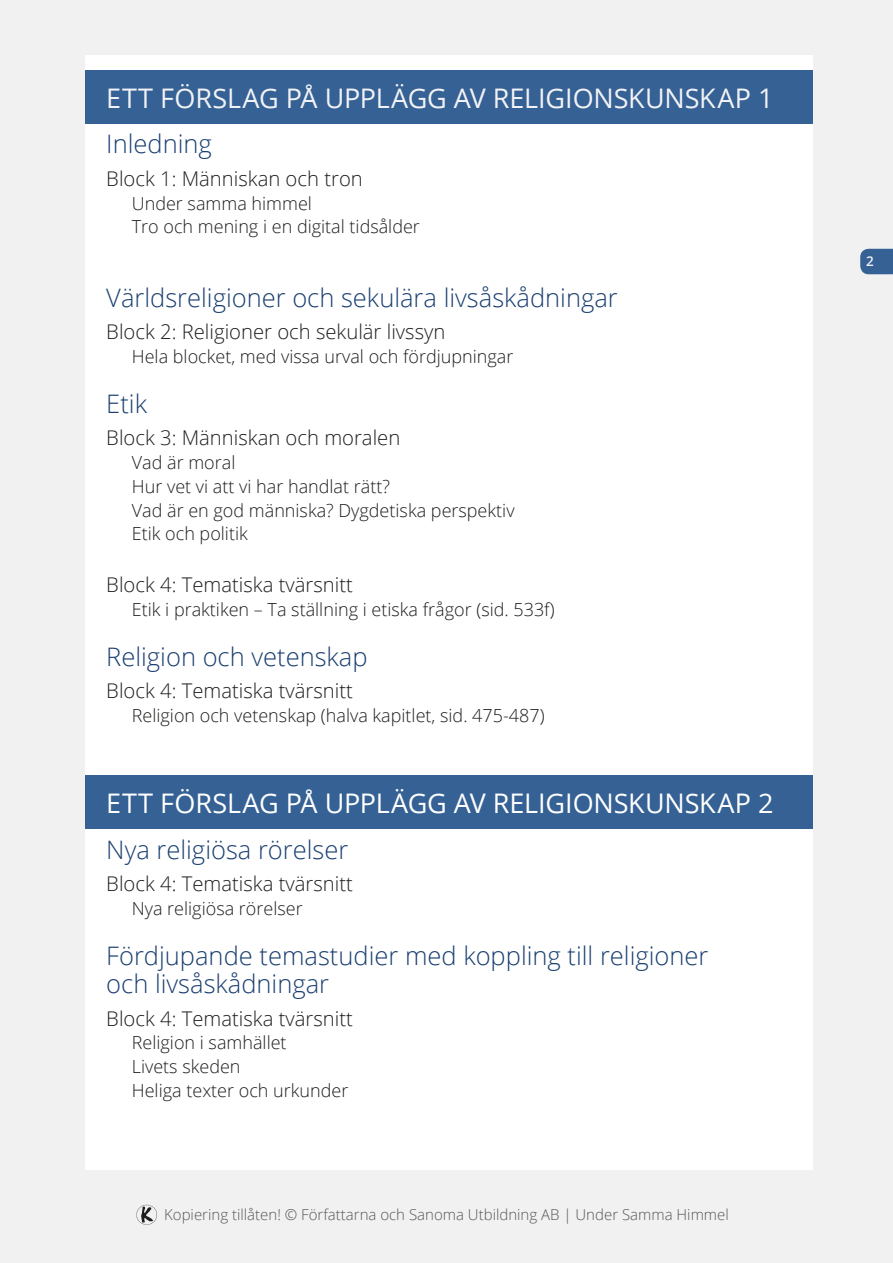
<style>
.page{position:relative;width:893px;height:1263px;background:#f1f1f2}
.page>*{position:absolute;margin:0;border:0;box-sizing:border-box;transform-origin:0 0}
.t1{font:27px "Open Sans";letter-spacing:-.005em;color:#f2f2f6}
.t2{font:27px "Open Sans";letter-spacing:-.005em;color:#fff}
.t3{font:300 25.5px/28.5px "Open Sans";color:#1a3f70}
.t4{font:300 20.25px "Open Sans";color:#1d1d1b}
.t5{font:300 18px/23.7px "Open Sans";color:#1d1d1b}
.t6{font:300 15px "Open Sans";color:#575756}
.t7{font:600 13.5px "Open Sans";color:#f2f2f6}
</style>
<div class="page">
<img style="left:136px;top:1204px;width:21px;height:21px">
<div style="left:85px;top:55px;width:727px;height:1114px;background:#fff"></div>
<svg style="left:860px;top:249px;width:33px;height:25px"></svg>
<div style="left:85px;top:775px;width:727px;height:54px;background:#356195"></div>
<div style="left:85px;top:70px;width:727px;height:54px;background:#356195"></div>
<h1 class="t1" style="left:106px;top:80px;width:669px">ETT FÖRSLAG PÅ UPPLÄGG AV RELIGIONSKUNSKAP 1</h1>
<h2 class="t3" style="left:106px;top:129px;width:107px">Inledning</h2>
<p class="t4" style="left:106px;top:165px;width:258px">Block 1: Människan och tron</p>
<p class="t5" style="left:132px;top:191px;width:290px">Under samma himmel<br>Tro och mening i en digital tidsålder</p>
<h2 class="t3" style="left:106px;top:283px;width:513px">Världsreligioner och sekulära livsåskådningar</h2>
<p class="t4" style="left:106px;top:318px;width:341px">Block 2: Religioner och sekulär livssyn</p>
<p class="t5" style="left:132px;top:344px;width:383px">Hela blocket, med vissa urval och fördjupningar</p>
<h2 class="t3" style="left:106px;top:389px;width:42px">Etik</h2>
<p class="t4" style="left:106px;top:424px;width:296px">Block 3: Människan och moralen</p>
<p class="t5" style="left:132px;top:450px;width:384px">Vad är moral<br>Hur vet vi att vi har handlat rätt?<br>Vad är en god människa? Dygdetiska perspektiv<br>Etik och politik</p>
<p class="t4" style="left:106px;top:571px;width:248px">Block 4: Tematiska tvärsnitt</p>
<p class="t5" style="left:132px;top:597px;width:424px">Etik i praktiken – Ta ställning i etiska frågor (sid. 533f)</p>
<h2 class="t3" style="left:106px;top:642px;width:263px">Religion och vetenskap</h2>
<p class="t4" style="left:106px;top:677px;width:248px">Block 4: Tematiska tvärsnitt</p>
<p class="t5" style="left:132px;top:703px;width:414px">Religion och vetenskap (halva kapitlet, sid. 475-487)</p>
<h1 class="t2" style="left:106px;top:785px;width:669px">ETT FÖRSLAG PÅ UPPLÄGG AV RELIGIONSKUNSKAP 2</h1>
<h2 class="t3" style="left:106px;top:834px;width:244px">Nya religiösa rörelser</h2>
<p class="t4" style="left:106px;top:870px;width:248px">Block 4: Tematiska tvärsnitt</p>
<p class="t5" style="left:132px;top:896px;width:172px">Nya religiösa rörelser</p>
<h2 class="t3" style="left:106px;top:940px;width:604px">Fördjupande temastudier med koppling till religioner och livsåskådningar</h2>
<p class="t4" style="left:106px;top:1004px;width:248px">Block 4: Tematiska tvärsnitt</p>
<p class="t5" style="left:132px;top:1030px;width:218px">Religion i samhället<br>Livets skeden<br>Heliga texter och urkunder</p>
<p class="t6" style="left:164px;top:1205px;width:566px">Kopiering tillåten! © Författarna och Sanoma Utbildning AB | Under Samma Himmel</p>
<p class="t7" style="left:866px;top:251px;width:9px">2</p>
</div>
